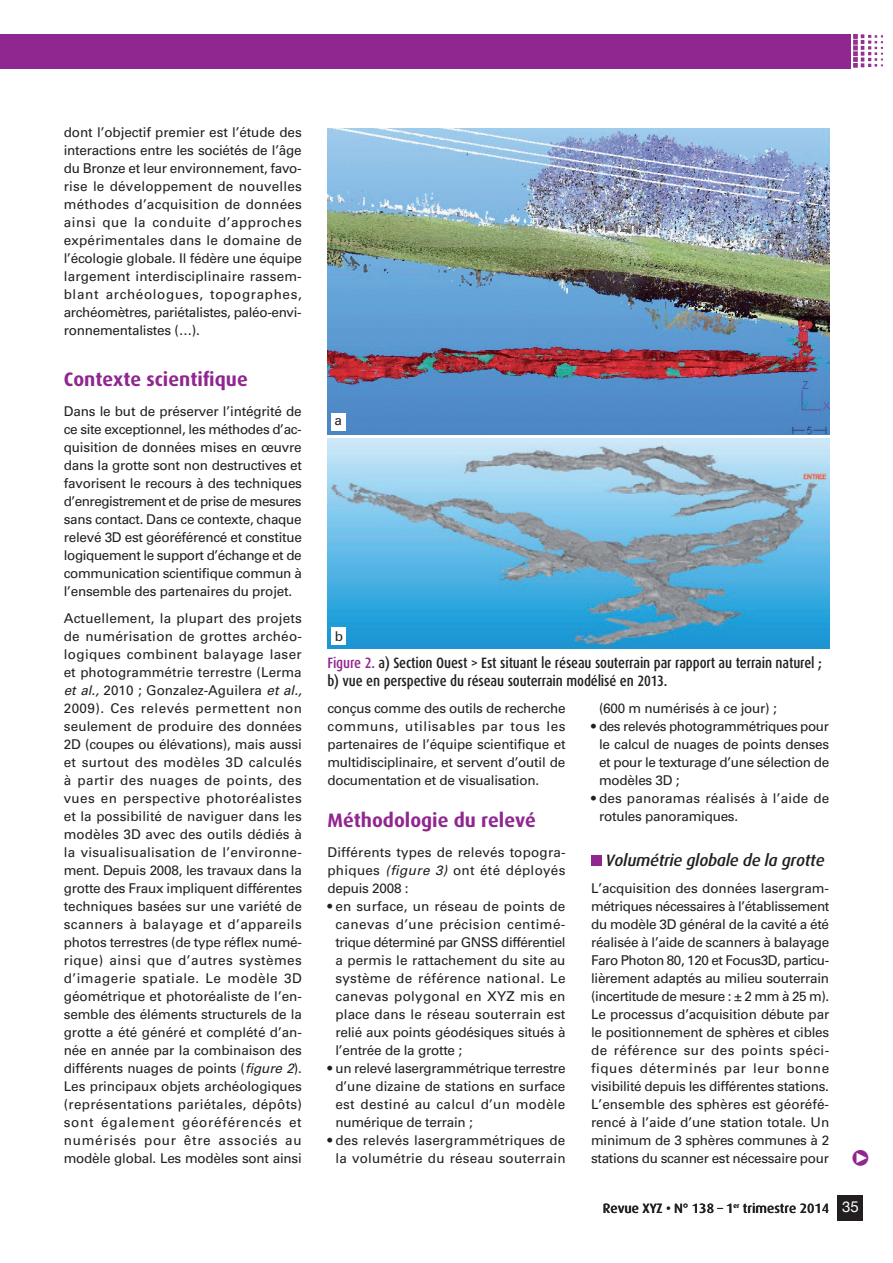
<style>
.page{position:relative;width:893px;height:1263px;background:#fff}
.page>*{position:absolute;margin:0;border:0;box-sizing:border-box;transform-origin:0 0}
.t1{font:700 19.5px "Dax";color:#90268f}
.t2{font:italic 500 16.5px "Dax";letter-spacing:-.015em;color:#231f20}
.t3{font:500 15px/18px "Dax Condensed";letter-spacing:-.01em;color:#231f20}
.t4{font:13.5px/18px "Univers LT Std";letter-spacing:-.02em;color:#231f20;text-align:justify}
.t5{font:13.5px/18px "Univers LT Std";letter-spacing:.005em;color:#231f20;text-align:center}
.t6{font:13.5px/18px "Univers LT Std";letter-spacing:.01em;color:#231f20}
.t7{font:500 13.5px "Dax";color:#231f20}
.s1{font-style:italic}
.s2{color:#90268f}
.s3{font-family:"Helvetica Neue";font-weight:400;font-size:15px;color:#fff}
</style>
<div class="page">
<img style="left:850px;top:34px;width:32px;height:35px">
<div style="left:838px;top:1195px;width:25px;height:25px;background:#231f20"></div>
<div style="left:591px;top:855px;width:11px;height:11px;background:#90268f"></div>
<div style="left:0;top:34px;width:850px;height:34px;background:#90268f"></div>
<img style="left:327px;top:439px;width:502px;height:210px">
<img style="left:327px;top:129px;width:502px;height:305px">
<div style="left:331px;top:413px;width:14px;height:17px;background:#fff"></div>
<div style="left:331px;top:627px;width:15px;height:18px;background:#fff"></div>
<p class="t4" style="left:64px;top:123px;width:240px">dont l’objectif premier est l’étude des interactions entre les sociétés de l’âge du Bronze et leur environnement, favo&shy;rise le développement de nouvelles méthodes d’acquisition de données ainsi que la conduite d’approches expérimentales dans le domaine de l’écologie globale. Il fédère une équipe largement interdisciplinaire rassem&shy;blant archéologues, topographes, archéomètres, pariétalistes, paléo-envi&shy;ronnementalistes (…).</p>
<h1 class="t1" style="left:64px;top:368px;width:185px">Contexte scientifique</h1>
<p class="t4" style="left:64px;top:402px;width:240px">Dans le but de préserver l’intégrité de ce site exceptionnel, les méthodes d’ac&shy;quisition de données mises en œuvre dans la grotte sont non destructives et favorisent le recours à des techniques d’enregistrement et de prise de mesures sans contact. Dans ce contexte, chaque relevé 3D est géoréférencé et constitue logiquement le support d’échange et de communication scientifique commun à l’ensemble des partenaires du projet.</p>
<p class="t4" style="left:64px;top:609px;width:240px">Actuellement, la plupart des projets de numérisation de grottes archéo&shy;logiques combinent balayage laser et photogrammétrie terrestre (Lerma <span class="s1">et al.,</span> 2010 ; Gonzalez-Aguilera <span class="s1">et al., </span>2009). Ces relevés permettent non seulement de produire des données 2D (coupes ou élévations), mais aussi et surtout des modèles 3D calculés à partir des nuages de points, des vues en perspective photoréalistes et la possibilité de naviguer dans les modèles 3D avec des outils dédiés à la visualisualisation de l’environne&shy;ment. Depuis 2008, les travaux dans la grotte des Fraux impliquent différentes techniques basées sur une variété de scanners à balayage et d’appareils photos terrestres (de type réflex numé&shy;rique) ainsi que d’autres systèmes d’imagerie spatiale. Le modèle 3D géométrique et photoréaliste de l’en&shy;semble des éléments structurels de la grotte a été généré et complété d’an&shy;née en année par la combinaison des différents nuages de points (<span class="s1">figure 2</span>).<br>Les principaux objets archéologiques (représentations pariétales, dépôts) sont également géoréférencés et numérisés pour être associés au modèle global. Les modèles sont ainsi</p>
<p class="t4" style="left:334px;top:411px;width:9px">a</p>
<p class="t4" style="left:335px;top:627px;width:10px">b</p>
<p class="t3" style="left:327px;top:654px;width:496px"><span class="s2">Figure 2.</span> a) Section Ouest &gt; Est situant le réseau souterrain par rapport au terrain naturel ; b) vue en perspective du réseau souterrain modélisé en 2013.</p>
<p class="t4" style="left:327px;top:699px;width:240px">conçus comme des outils de recherche communs, utilisables par tous les partenaires de l’équipe scientifique et multidisciplinaire, et servent d’outil de documentation et de visualisation.</p>
<h1 class="t1" style="left:327px;top:809px;width:210px">Méthodologie du relevé</h1>
<p class="t4" style="left:327px;top:843px;width:240px">Différents types de relevés topogra&shy;phiques <span class="s1">(figure 3)</span> ont été déployés depuis 2008 :</p>
<p class="t4" style="left:335px;top:897px;width:232px;text-indent:-8px">• en surface, un réseau de points de canevas d’une précision centimé&shy;trique déterminé par GNSS différentiel a permis le rattachement du site au système de référence national. Le canevas polygonal en XYZ mis en place dans le réseau souterrain est relié aux points géodésiques situés à l’entrée de la grotte ;</p>
<p class="t4" style="left:335px;top:1059px;width:232px;text-indent:-8px">• un relevé lasergrammétrique terrestre d’une dizaine de stations en surface est destiné au calcul d’un modèle numérique de terrain ;</p>
<p class="t5" style="left:327px;top:1131px;width:240px">• des relevés lasergrammétriques de la volumétrie du réseau souterrain</p>
<p class="t4" style="left:599px;top:699px;width:179px">(600 m numérisés à ce jour) ;</p>
<p class="t4" style="left:599px;top:717px;width:232px;text-indent:-8px">• des relevés photogrammétriques pour le calcul de nuages de points denses et pour le texturage d’une sélection de modèles 3D ;</p>
<p class="t6" style="left:599px;top:789px;width:232px;text-indent:-8px">• des panoramas réalisés à l’aide de rotules panoramiques.</p>
<p class="t2" style="left:606px;top:851px;width:220px">Volumétrie globale de la grotte</p>
<p class="t4" style="left:591px;top:879px;width:240px">L’acquisition des données lasergram&shy;métriques nécessaires à l’établissement du modèle 3D général de la cavité a été réalisée à l’aide de scanners à balayage Faro Photon 80, 120 et Focus3D, particu&shy;lièrement adaptés au milieu souterrain (incertitude de mesure : ± 2 mm à 25 m).<br>Le processus d’acquisition débute par le positionnement de sphères et cibles de référence sur des points spéci&shy;fiques déterminés par leur bonne visibilité depuis les différentes stations.<br>L’ensemble des sphères est géoréfé&shy;rencé à l’aide d’une station totale. Un minimum de 3 sphères communes à 2 stations du scanner est nécessaire pour</p>
<p class="t7" style="left:603px;top:1200px;width:257px">Revue XYZ • N° 138 – 1<sup>er</sup> trimestre 2014 <span class="s3">35</span></p>
</div>
